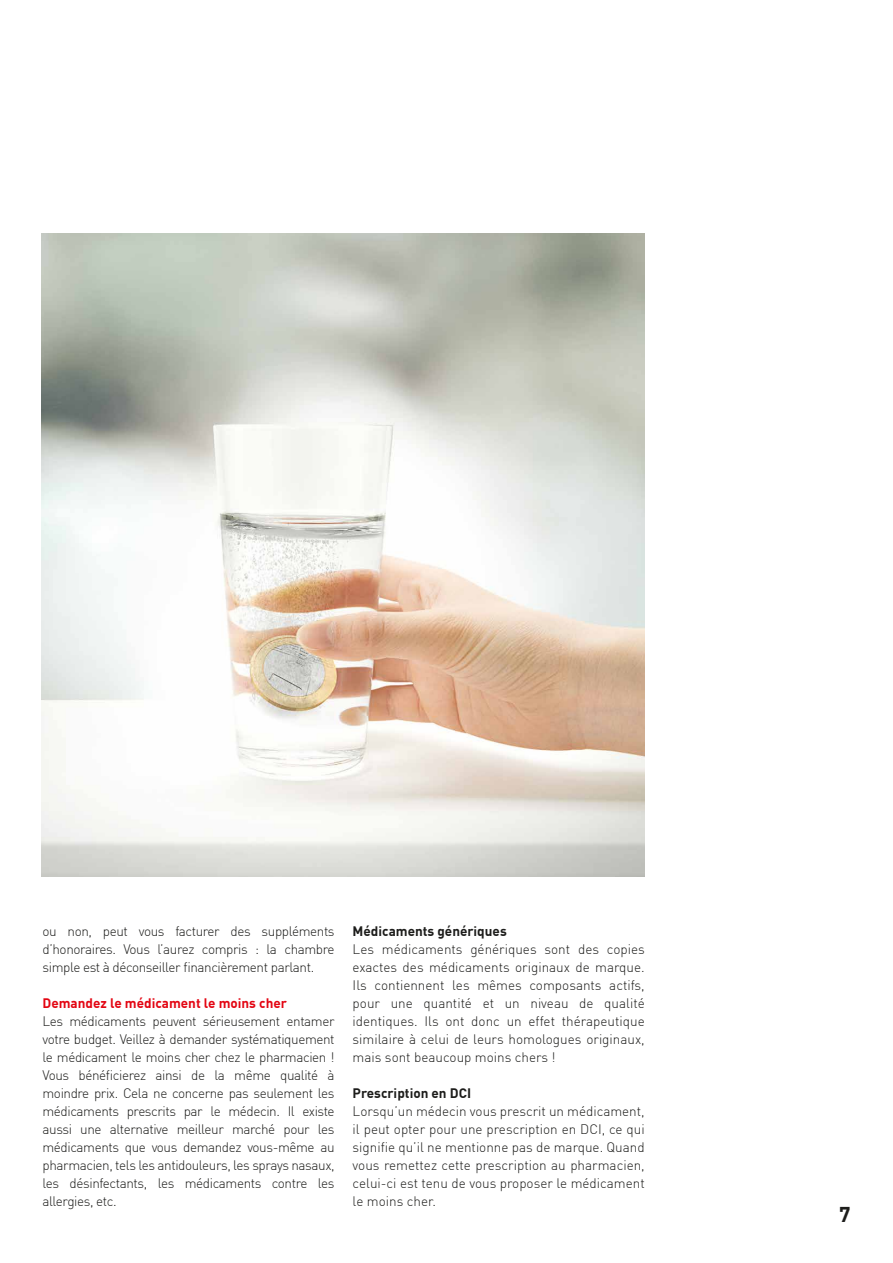
<style>
.page{position:relative;width:893px;height:1263px;background:#fff}
.page>*{position:absolute;margin:0;border:0;box-sizing:border-box;transform-origin:0 0}
.t1{font:700 21px "DIN Offc";color:#1d1d1b}
.t2{font:300 13.5px/18px "DIN Offc";letter-spacing:-.03em;color:#1d1d1b;text-align:justify}
.t3{font:700 13.5px "DIN Offc";color:#1d1d1b}
.t4{font:700 13.5px "DIN Offc";color:#e30613}
</style>
<div class="page">
<img style="left:42px;top:234px;width:603px;height:642px">
<p class="t2" style="left:43px;top:922px;width:294px">ou non, peut vous facturer des suppléments d’honoraires. Vous l’aurez compris : la chambre simple est à déconseiller financièrement parlant.</p>
<p class="t4" style="left:43px;top:994px;width:246px">Demandez le médicament le moins cher</p>
<p class="t2" style="left:43px;top:1012px;width:294px">Les médicaments peuvent sérieusement entamer votre budget. Veillez à demander systématiquement le médicament le moins cher chez le pharmacien !<br>Vous bénéficierez ainsi de la même qualité à moindre prix. Cela ne concerne pas seulement les médicaments prescrits par le médecin. Il existe aussi une alternative meilleur marché pour les médicaments que vous demandez vous-même au pharmacien, tels les antidouleurs, les sprays nasaux, les désinfectants, les médicaments contre les allergies, etc.</p>
<p class="t3" style="left:353px;top:922px;width:156px">Médicaments génériques</p>
<p class="t2" style="left:353px;top:940px;width:294px">Les médicaments génériques sont des copies exactes des médicaments originaux de marque.<br>Ils contiennent les mêmes composants actifs, pour une quantité et un niveau de qualité identiques. Ils ont donc un effet thérapeutique similaire à celui de leurs homologues originaux, mais sont beaucoup moins chers !</p>
<p class="t3" style="left:353px;top:1084px;width:120px">Prescription en DCI</p>
<p class="t2" style="left:353px;top:1102px;width:294px">Lorsqu’un médecin vous prescrit un médicament, il peut opter pour une prescription en DCI, ce qui signifie qu’il ne mentionne pas de marque. Quand vous remettez cette prescription au pharmacien, celui-ci est tenu de vous proposer le médicament le moins cher.</p>
<h1 class="t1" style="left:839px;top:1201px;width:13px">7</h1>
</div>
